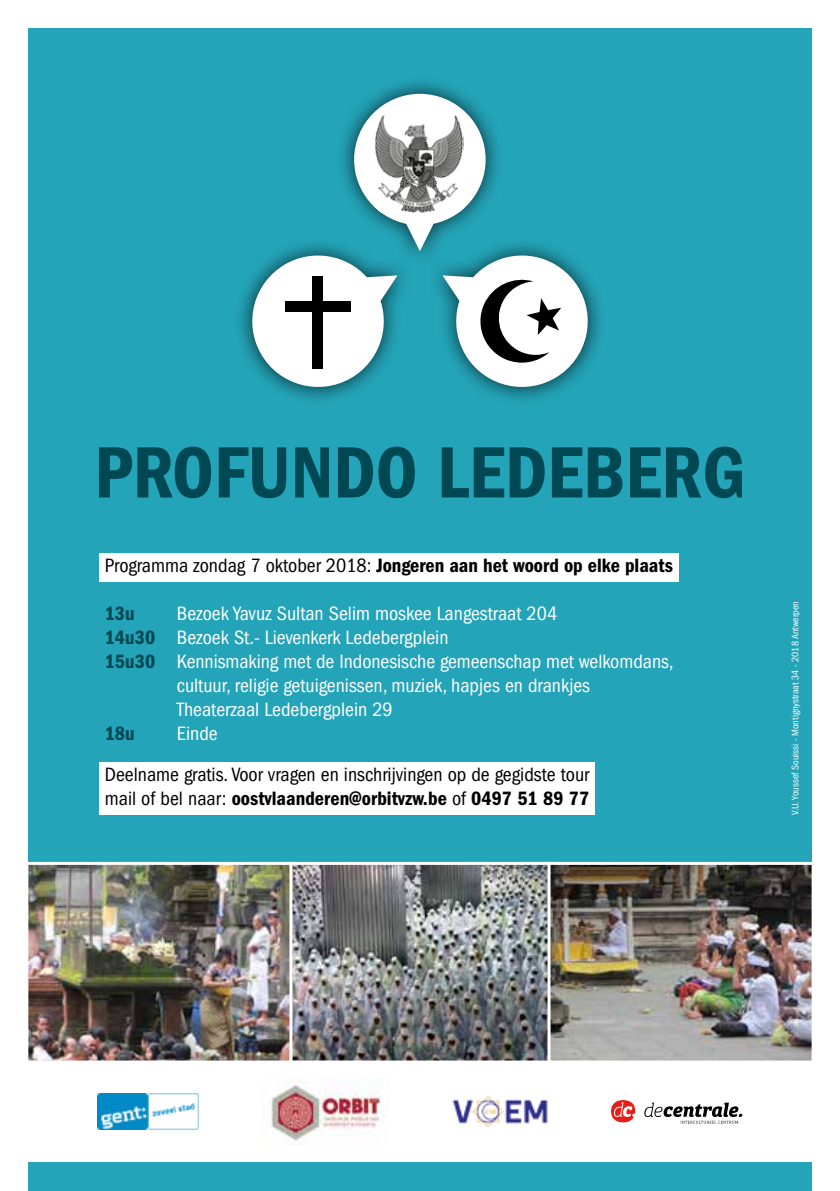
<style>
.page{position:relative;width:840px;height:1191px;background:#fff}
.page>*{position:absolute;margin:0;border:0;box-sizing:border-box;transform-origin:0 0}
.t1{font:75.2px "ITC Franklin Gothic Std Dm Cd";color:#004854}
.t2{font:condensed 20px "ITC Franklin Gothic Std";color:#fff}
.t3{font:20px "ITC Franklin Gothic Std Dm Cd";color:#000}
.t4{font:condensed 20px "ITC Franklin Gothic Std";color:#000}
.t5{font:20px "ITC Franklin Gothic Std Dm Cd";color:#004854}
.t6{font:condensed 10px "ITC Franklin Gothic Std";color:#fff}
.s1{font-family:"ITC Franklin Gothic Std";font-stretch:condensed}
.s2{font-family:"ITC Franklin Gothic Std Dm Cd";font-stretch:normal;color:#004854}
</style>
<div class="page">
<div style="left:28px;top:28px;width:783px;height:834px;background:#24a4b8"></div>
<svg style="left:611px;top:1100px;width:24px;height:22px"></svg>
<svg style="left:644px;top:1102px;width:98px;height:21px"></svg>
<img style="left:270px;top:1078px;width:119px;height:67px">
<img style="left:98px;top:1093px;width:101px;height:37px">
<img style="left:452px;top:1095px;width:96px;height:33px">
<div style="left:99px;top:553px;width:579px;height:28px;background:#fff"></div>
<div style="left:99px;top:762px;width:495px;height:28px;background:#fff"></div>
<div style="left:99px;top:786px;width:495px;height:28px;background:#fff"></div>
<div style="left:233px;top:75px;width:373px;height:330px;background:#000;opacity:.75"></div>
<svg style="left:243px;top:94px;width:353px;height:302px"></svg>
<div style="left:312px;top:276px;width:11px;height:93px;background:#000"></div>
<div style="left:285px;top:302px;width:65px;height:10px;background:#000"></div>
<img style="left:294px;top:861px;width:251px;height:200px">
<img style="left:28px;top:861px;width:266px;height:200px">
<img style="left:545px;top:860px;width:267px;height:201px">
<div style="left:28px;top:1162px;width:783px;height:29px;background:#24a4b8"></div>
<h1 class="t1" style="left:94px;top:429px;width:652px">PROFUNDO LEDEBERG</h1>
<p class="t3" style="left:105px;top:554px;width:569px"><span class="s1">Programma zondag 7 oktober 2018:</span> Jongeren aan het woord op elke plaats</p>
<p class="t5" style="left:105px;top:602px;width:31px">13u</p>
<p class="t2" style="left:177px;top:602px;width:381px">Bezoek Yavuz Sultan Selim moskee Langestraat 204</p>
<p class="t2" style="left:105px;top:626px;width:345px"><span class="s2">14u30</span> Bezoek St.- Lievenkerk Ledebergplein</p>
<p class="t2" style="left:105px;top:650px;width:570px"><span class="s2">15u30</span> Kennismaking met de Indonesische gemeenschap met welkomdans,</p>
<p class="t2" style="left:177px;top:674px;width:414px">cultuur, religie getuigenissen, muziek, hapjes en drankjes</p>
<p class="t2" style="left:177px;top:698px;width:217px">Theaterzaal Ledebergplein 29</p>
<p class="t5" style="left:105px;top:722px;width:31px">18u</p>
<p class="t2" style="left:177px;top:722px;width:42px">Einde</p>
<p class="t4" style="left:105px;top:763px;width:486px">Deelname gratis. Voor vragen en inschrijvingen op de gegidste tour</p>
<p class="t3" style="left:105px;top:787px;width:485px"><span class="s1">mail of bel naar:</span> oostvlaanderen@orbitvzw.be <span class="s1">of</span> 0497 51 89 77</p>
<p class="t6" style="left:789px;top:815px;width:215px;rotate:-90deg">V.U. Youssef Souissi - Montignystraat 34 - 2018 Antwerpen</p>
</div>
